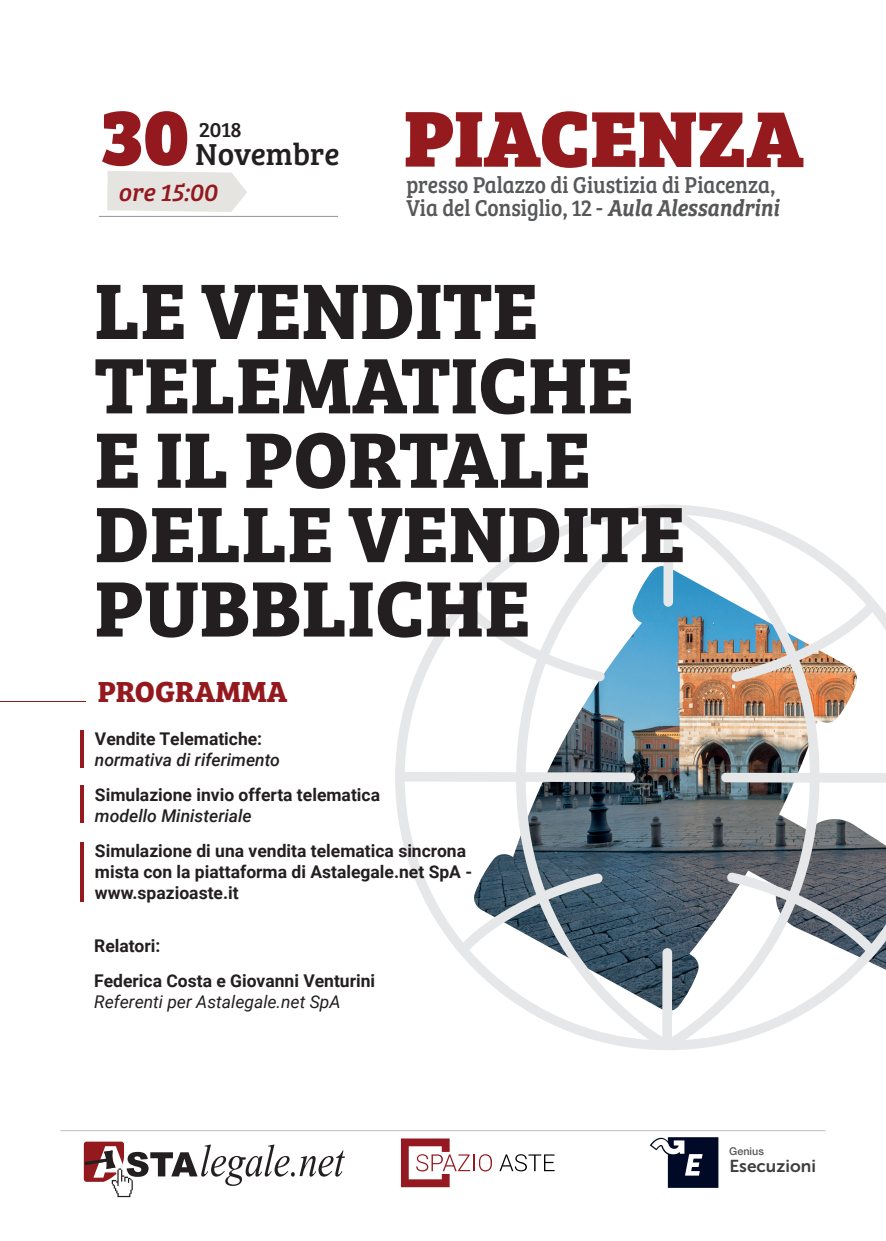
<style>
.page{position:relative;width:886px;height:1241px;background:#fff}
.page>*{position:absolute;margin:0;border:0;box-sizing:border-box;transform-origin:0 0}
.t1{font:82.12px "Bree Serif Eb";color:#94191e}
.t2{font:81.88px "Bree Serif Eb";color:#951a1d}
.t3{font:700 81.25px/74.4px "Bree Serif";color:#231f20}
.t4{font:31.31px "Bree Serif";color:#231f20}
.t5{font:700 30px "Bree Serif";color:#94191e}
.t6{font:italic 25.06px "Bree Serif";color:#94191e}
.t7{font:23.75px/22.5px "Bree Serif";color:#57585a;scale:.9 1}
.t8{font:21.38px "Bree Serif";color:#231f20}
.t9{font:700 17.5px/21px "Roboto";color:#231f20}
.t10{font:italic 500 17.5px "Roboto";color:#231f20}
.t11{font:italic 17.5px "Roboto";color:#231f20}
.t12{font:17.19px "Museo Sans 700";color:#3e3e3f}
.t13{font:500 10.75px "Helvetica Neue";color:#57585a}
.s1{font-family:"Bree Serif Sb";font-style:italic}
</style>
<div class="page">
<svg style="left:107px;top:171px;width:140px;height:41px;background:#e7e6e3"></svg>
<svg style="left:395px;top:505px;width:491px;height:545px"></svg>
<hr style="left:0;top:701px;width:86px;height:1px;background:#94191e">
<hr style="left:80px;top:730px;width:3px;height:37px;background:#951a1d">
<hr style="left:80px;top:785px;width:3px;height:37px;background:#951a1d">
<hr style="left:80px;top:842px;width:3px;height:59px;background:#951a1d">
<hr style="left:60px;top:1130px;width:765px;height:1px;background:#bcbdc0">
<svg style="left:84px;top:1141px;width:261px;height:55px"></svg>
<hr style="left:99px;top:216px;width:239px;height:1px;background:#939598">
<svg style="left:499px;top:1154px;width:56px;height:17px"></svg>
<svg style="left:401px;top:1138px;width:91px;height:48px"></svg>
<svg style="left:650px;top:1137px;width:68px;height:50px"></svg>
<h1 class="t1" style="left:101px;top:70px;width:89px">30</h1>
<h2 class="t2" style="left:404px;top:72px;width:401px">PIACENZA</h2>
<p class="t8" style="left:199px;top:113px;width:44px">2018</p>
<h3 class="t4" style="left:195px;top:131px;width:146px">Novembre</h3>
<h3 class="t6" style="left:118px;top:173px;width:101px">ore 15:00</h3>
<h3 class="t7" style="left:406px;top:172px;width:415px">presso Palazzo di Giustizia di Piacenza,<br>Via del Consiglio, 12 - <span class="s1">Aula Alessandrini</span></h3>
<h3 class="t3" style="left:94px;top:268px;width:592px">LE VENDITE<br>TELEMATICHE<br>E IL PORTALE<br>DELLE VENDITE<br>PUBBLICHE</h3>
<h3 class="t5" style="left:98px;top:668px;width:191px">PROGRAMMA</h3>
<p class="t9" style="left:95px;top:727px;width:169px">Vendite Telematiche:</p>
<p class="t10" style="left:95px;top:747px;width:186px">normativa di riferimento</p>
<p class="t9" style="left:95px;top:783px;width:287px">Simulazione invio offerta telematica</p>
<p class="t10" style="left:95px;top:803px;width:158px">modello Ministeriale</p>
<p class="t9" style="left:95px;top:839px;width:379px">Simulazione di una vendita telematica sincrona mista con la piattaforma di Astalegale.net SpA - www.spazioaste.it</p>
<p class="t9" style="left:94px;top:927px;width:282px;line-height:35.4px">Relatori:<br>Federica Costa e Giovanni Venturini</p>
<p class="t11" style="left:94px;top:989px;width:248px">Referenti per Astalegale.net SpA</p>
<p class="t13" style="left:729px;top:1142px;width:36px">Genius</p>
<p class="t12" style="left:729px;top:1156px;width:88px">Esecuzioni</p>
</div>
